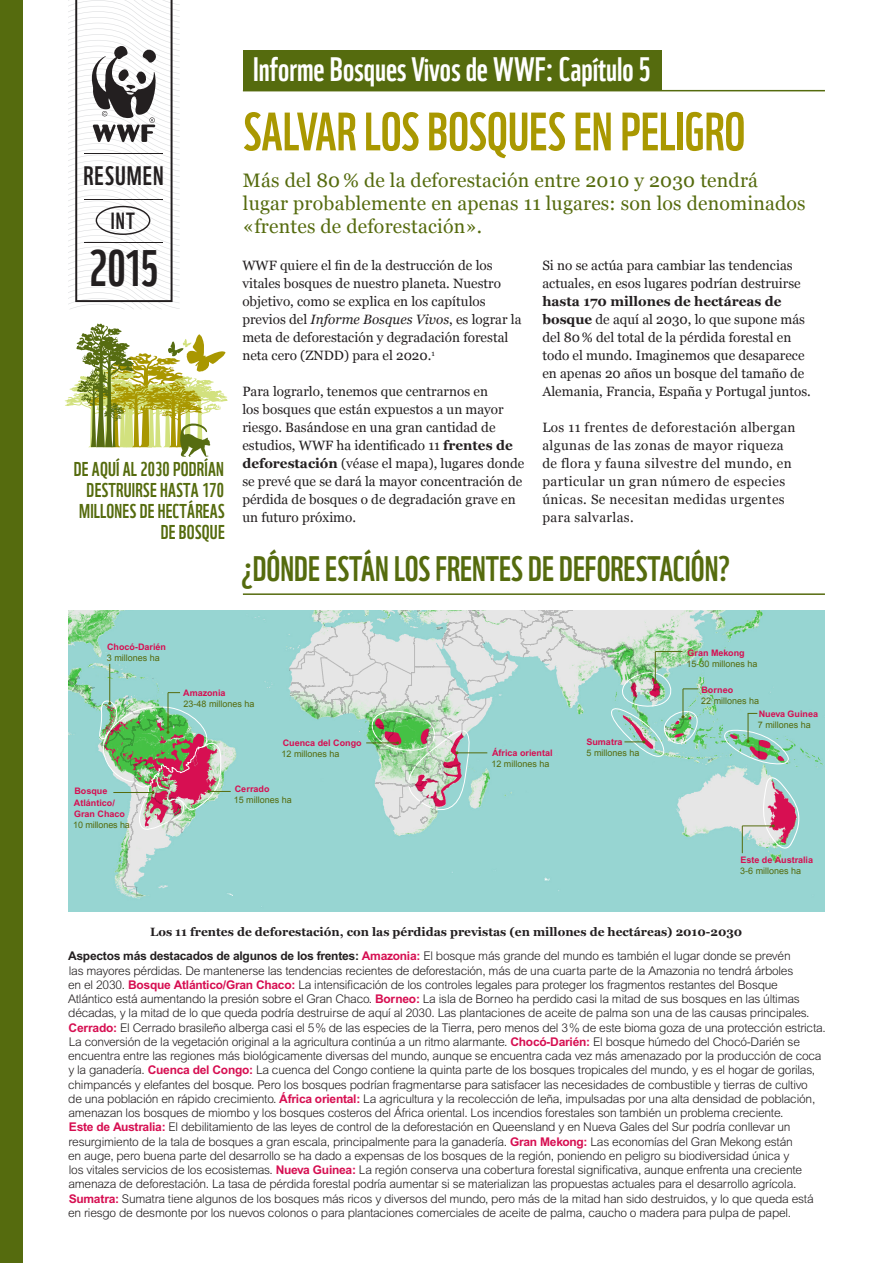
<style>
.page{position:relative;width:893px;height:1263px;background:#fff}
.page>*{position:absolute;margin:0;border:0;box-sizing:border-box;transform-origin:0 0}
.t1{font:52.5px "WWF";color:#a99801}
.t2{font:49.95px "WWF";color:#231f20}
.subheading_with_line{font:34.5px "WWF";color:#556b0e}
.t3{font:33px "WWF";color:#fff}
.t4{font:26.1px "WWF";letter-spacing:.04em;color:#231f20}
.t5{font:22.8px "WWF";color:#231f20}
.t6{font:19.5px/23.4px "Georgia";letter-spacing:.01em;color:#556b0e}
.Text{font:19.5px/21px "WWF";letter-spacing:.01em;color:#556b0e;text-align:right}
.body_text{font:13.5px/18px "Georgia";color:#231f20}
.body_text-2{font:13.5px/18px "Georgia";letter-spacing:.03em;color:#231f20}
.body_text-3{font:300 12px/14.2px "Arial";letter-spacing:-.02em;color:#231f20}
.body_text-4{font:700 12px "Georgia";color:#231f20}
.body_text-5{font:9px/11.2px "Arial";color:#556b0e}
.body_text-6{font:700 9px/11.2px "Arial";color:#d60e51}
.s1{font-style:italic}
.s2{font-weight:700}
.s3{font-weight:700;color:#d60e51}
</style>
<div class="page">
<svg style="left:68px;top:0;width:112px;height:309px"></svg>
<div style="left:96px;top:206px;width:54px;height:29px;border:1px solid #231f20;border-radius:50%"></div>
<div style="left:0;top:0;width:22px;height:1263px;background:#556b0e"></div>
<div style="left:243px;top:50px;width:419px;height:41px;background:#556b0e"></div>
<hr style="left:243px;top:90px;width:582px;height:1px;background:#556b0e">
<hr style="left:243px;top:593px;width:582px;height:2px;background:#556b0e">
<svg style="left:65px;top:323px;width:163px;height:134px"></svg>
<div style="left:68px;top:610px;width:757px;height:302px;background:#97d5d2"></div>
<svg style="left:289px;top:610px;width:517px;height:243px;background:#add4ce"></svg>
<hr style="left:109px;top:664px;width:1px;height:39px;background:#556b0e">
<svg style="left:68px;top:672px;width:163px;height:225px;background:#9dc3b6"></svg>
<p class="t4" style="left:83px;top:155px;width:82px">RESUMEN</p>
<p class="t5" style="left:111px;top:203px;width:26px">INT</p>
<p class="t2" style="left:89px;top:229px;width:71px">2015</p>
<p class="Text" style="left:74px;top:457px;width:152px">DE AQUÍ AL 2030 PODRÍAN<br>DESTRUIRSE HASTA 170<br>MILLONES DE HECTÁREAS<br>DE BOSQUE</p>
<p class="t3" style="left:253px;top:44px;width:399px">Informe Bosques Vivos de WWF: Capítulo 5</p>
<p class="t1" style="left:243px;top:90px;width:504px">SALVAR LOS BOSQUES EN PELIGRO</p>
<p class="t6" style="left:243px;top:167px;width:564px">Más del 80 % de la deforestación entre 2010 y 2030 tendrá lugar probablemente en apenas 11 lugares: son los denominados «frentes de deforestación».</p>
<p class="body_text" style="left:242px;top:256px;width:281px">WWF quiere el fin de la destrucción de los vitales bosques de nuestro planeta. Nuestro objetivo, como se explica en los capítulos previos del <span class="s1">Informe Bosques Vivos</span>, es lograr la meta de deforestación y degradación forestal neta cero (ZNDD) para el 2020.<sup>1</sup></p>
<p class="body_text" style="left:242px;top:382px;width:283px">Para lograrlo, tenemos que centrarnos en<br>los bosques que están expuestos a un mayor riesgo. Basándose en una gran cantidad de estudios, WWF ha identificado 11 <span class="s2">frentes de deforestación</span> (véase el mapa), lugares donde se prevé que se dará la mayor concentración de pérdida de bosques o de degradación grave en un futuro próximo.</p>
<p class="body_text" style="left:542px;top:256px;width:270px">Si no se actúa para cambiar las tendencias actuales, en esos lugares podrían destruirse <span class="s2">hasta 170 millones de hectáreas de bosque</span> de aquí al 2030, lo que supone más del 80% del total de la pérdida forestal en todo el mundo. Imaginemos que desaparece en apenas 20 años un bosque del tamaño de Alemania, Francia, España y Portugal juntos.</p>
<p class="body_text-2" style="left:542px;top:418px;width:255px">Los 11 frentes de deforestación albergan algunas de las zonas de mayor riqueza de flora y fauna silvestre del mundo, en particular un gran número de especies únicas. Se necesitan medidas urgentes para salvarlas.</p>
<p class="subheading_with_line" style="left:242px;top:541px;width:490px">¿DÓNDE ESTÁN LOS FRENTES DE DEFORESTACIÓN?</p>
<p class="body_text-6" style="left:107px;top:641px;width:61px">Chocó-Darién</p>
<p class="body_text-5" style="left:107px;top:652px;width:55px">3 millones ha</p>
<p class="body_text-6" style="left:688px;top:647px;width:59px">Gran Mekong</p>
<p class="body_text-5" style="left:687px;top:659px;width:73px">15-30 millones ha</p>
<p class="body_text-6" style="left:74px;top:785px;width:43px">Bosque<br>Atlántico/</p>
<p class="body_text-5" style="left:73px;top:808px;width:58px"><span class="s3">Gran Chaco<br></span>10 millones ha</p>
<p class="body_text-6" style="left:183px;top:687px;width:44px">Amazonia</p>
<p class="body_text-5" style="left:184px;top:698px;width:73px">23-48 millones ha</p>
<p class="body_text-6" style="left:283px;top:737px;width:80px">Cuenca del Congo</p>
<p class="body_text-5" style="left:281px;top:748px;width:60px">12 millones ha</p>
<p class="body_text-6" style="left:492px;top:747px;width:62px">África oriental</p>
<p class="body_text-5" style="left:491px;top:758px;width:60px">12 millones ha</p>
<p class="body_text-6" style="left:235px;top:783px;width:36px">Cerrado</p>
<p class="body_text-5" style="left:234px;top:794px;width:60px">15 millones ha</p>
<p class="body_text-6" style="left:586px;top:736px;width:38px">Sumatra</p>
<p class="body_text-5" style="left:586px;top:747px;width:55px">5 millones ha</p>
<p class="body_text-6" style="left:701px;top:684px;width:33px">Borneo</p>
<p class="body_text-5" style="left:701px;top:696px;width:60px">22 millones ha</p>
<p class="body_text-6" style="left:759px;top:708px;width:61px">Nueva Guinea</p>
<p class="body_text-5" style="left:758px;top:720px;width:55px">7 millones ha</p>
<p class="body_text-6" style="left:740px;top:854px;width:74px">Este de Australia</p>
<p class="body_text-5" style="left:740px;top:865px;width:63px">3-6 millones ha</p>
<p class="body_text-4" style="left:150px;top:923px;width:594px">Los 11 frentes de deforestación, con las pérdidas previstas (en millones de hectáreas) 2010-2030</p>
<p class="body_text-3" style="left:68px;top:949px;width:759px"><span class="s2">Aspectos más destacados de algunos de los frentes:</span> <span class="s3">Amazonia:</span> El bosque más grande del mundo es también el lugar donde se prevén<br>las mayores pérdidas. De mantenerse las tendencias recientes de deforestación, más de una cuarta parte de la Amazonia no tendrá árboles<br>en el 2030. <span class="s3">Bosque Atlántico/Gran Chaco:</span> La intensificación de los controles legales para proteger los fragmentos restantes del Bosque<br>Atlántico está aumentando la presión sobre el Gran Chaco. <span class="s3">Borneo:</span> La isla de Borneo ha perdido casi la mitad de sus bosques en las últimas décadas, y la mitad de lo que queda podría destruirse de aquí al 2030. Las plantaciones de aceite de palma son una de las causas principales.<br><span class="s3">Cerrado:</span> El Cerrado brasileño alberga casi el 5% de las especies de la Tierra, pero menos del 3% de este bioma goza de una protección estricta.<br>La conversión de la vegetación original a la agricultura continúa a un ritmo alarmante. <span class="s3">Chocó-Darién:</span> El bosque húmedo del Chocó-Darién se encuentra entre las regiones más biológicamente diversas del mundo, aunque se encuentra cada vez más amenazado por la producción de coca y la ganadería. <span class="s3">Cuenca del Congo:</span> La cuenca del Congo contiene la quinta parte de los bosques tropicales del mundo, y es el hogar de gorilas, chimpancés y elefantes del bosque. Pero los bosques podrían fragmentarse para satisfacer las necesidades de combustible y tierras de cultivo<br>de una población en rápido crecimiento. <span class="s3">África oriental:</span> La agricultura y la recolección de leña, impulsadas por una alta densidad de población, amenazan los bosques de miombo y los bosques costeros del África oriental. Los incendios forestales son también un problema creciente.<br><span class="s3">Este de Australia:</span> El debilitamiento de las leyes de control de la deforestación en Queensland y en Nueva Gales del Sur podría conllevar un resurgimiento de la tala de bosques a gran escala, principalmente para la ganadería. <span class="s3">Gran Mekong:</span> Las economías del Gran Mekong están<br>en auge, pero buena parte del desarrollo se ha dado a expensas de los bosques de la región, poniendo en peligro su biodiversidad única y<br>los vitales servicios de los ecosistemas. <span class="s3">Nueva Guinea:</span> La región conserva una cobertura forestal significativa, aunque enfrenta una creciente amenaza de deforestación. La tasa de pérdida forestal podría aumentar si se materializan las propuestas actuales para el desarrollo agrícola.<br><span class="s3">Sumatra:</span> Sumatra tiene algunos de los bosques más ricos y diversos del mundo, pero más de la mitad han sido destruidos, y lo que queda está en riesgo de desmonte por los nuevos colonos o para plantaciones comerciales de aceite de palma, caucho o madera para pulpa de papel.</p>
</div>
